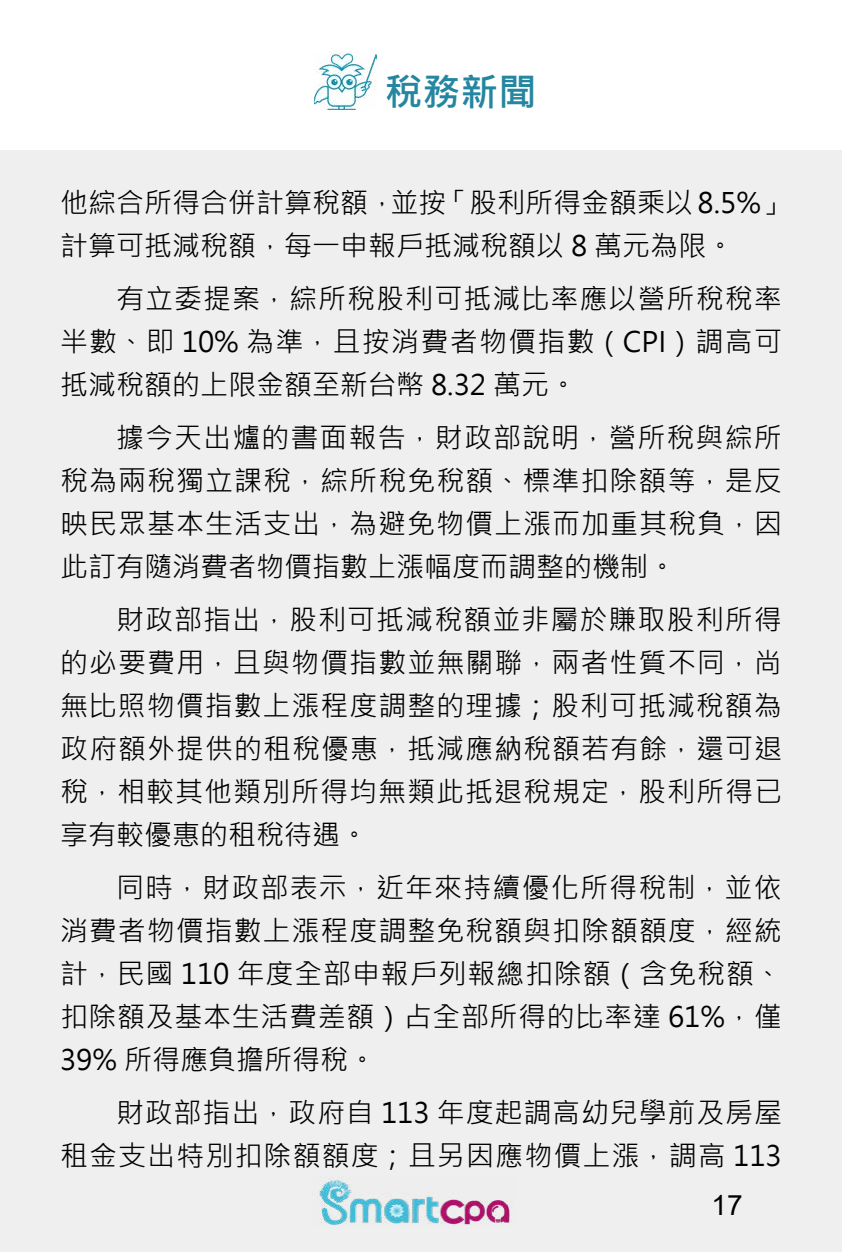
<style>
.page{position:relative;width:842px;height:1252px;background:#fff}
.page>*{position:absolute;margin:0;border:0;box-sizing:border-box;transform-origin:0 0}
.t1{font:700 38px "Microsoft Jheng Hei";color:#2486a0}
.t2{font:28px/43px "Microsoft Jheng Hei";letter-spacing:.03em;color:#000;text-align:justify}
.t3{font:28px/43px "Microsoft Jheng Hei";color:#000}
.t4{font:28px "Arial";color:#000}
</style>
<div class="page">
<div style="left:0;top:150px;width:842px;height:1102px;background:#efefef"></div>
<img style="left:319px;top:1177px;width:194px;height:48px">
<img style="left:314px;top:52px;width:63px;height:58px">
<h1 class="t1" style="left:384px;top:68px;width:153px">稅務新聞</h1>
<p class="t3" style="left:60px;top:181px;width:730px">他綜合所得合併計算稅額，並按「股利所得金額乘以 8.5%」計算可抵減稅額，每一申報戶抵減稅額以 8 萬元為限。</p>
<p class="t2" style="left:60px;top:277px;width:724px;text-indent:56px">有立委提案，綜所稅股利可抵減比率應以營所稅稅率半數、即 10% 為準，且按消費者物價指數（CPI）調高可抵減稅額的上限金額至新台幣 8.32 萬元。</p>
<p class="t2" style="left:60px;top:416px;width:724px;text-indent:56px">據今天出爐的書面報告，財政部說明，營所稅與綜所稅為兩稅獨立課稅，綜所稅免稅額、標準扣除額等，是反映民眾基本生活支出，為避免物價上漲而加重其稅負，因此訂有隨消費者物價指數上漲幅度而調整的機制。</p>
<p class="t2" style="left:60px;top:598px;width:724px;text-indent:56px">財政部指出，股利可抵減稅額並非屬於賺取股利所得的必要費用，且與物價指數並無關聯，兩者性質不同，尚無比照物價指數上漲程度調整的理據；股利可抵減稅額為政府額外提供的租稅優惠，抵減應納稅額若有餘，還可退稅，相較其他類別所得均無類此抵退稅規定，股利所得已享有較優惠的租稅待遇。</p>
<p class="t2" style="left:60px;top:866px;width:724px;text-indent:56px">同時，財政部表示，近年來持續優化所得稅制，並依消費者物價指數上漲程度調整免稅額與扣除額額度，經統計，民國 110 年度全部申報戶列報總扣除額（含免稅額、扣除額及基本生活費差額）占全部所得的比率達 61%，僅39% 所得應負擔所得稅。</p>
<p class="t2" style="left:60px;top:1091px;width:724px;text-align:right">財政部指出，政府自 113 年度起調高幼兒學前及房屋<br>租金支出特別扣除額額度；且另因應物價上漲，調高 113</p>
<p class="t4" style="left:712px;top:1186px;width:33px">17</p>
</div>
